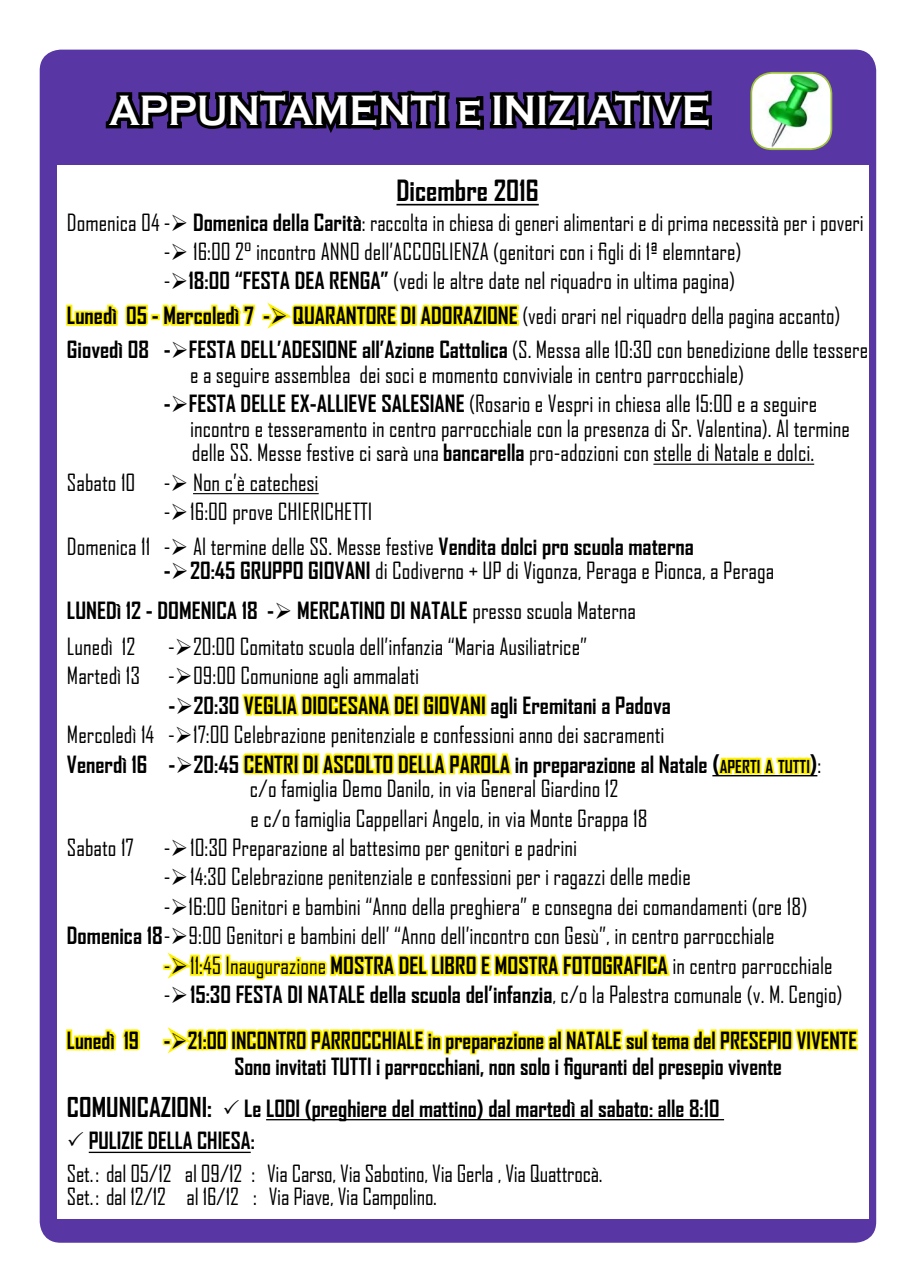
<style>
.page{position:relative;width:903px;height:1275px;background:#fff}
.page>*{position:absolute;margin:0;border:0;box-sizing:border-box;transform-origin:0 0}
.t1{font:700 43.75px "Copperplate Gothic";color:#fff;scale:.86 1}
.t2{font:700 28px "Agency FB";color:#000}
.t3{font:700 26.25px "Agency FB";color:#000}
.t4{font:22.75px/29.4px "Agency FB";color:#000}
.t5{font:700 22.75px/34.5px "Agency FB";color:#000}
.t6{font:700 22.75px/26.2px "Agency FB";color:#000;scale:.96 1}
.s1{font-weight:700}
.s2{font-weight:400}
.s3{font-size:24.5px}
.s4{font-size:17.15px}
</style>
<div class="page">
<div style="left:40px;top:50px;width:836px;height:1193px;background:#5837a4;border-radius:21px"></div>
<svg style="left:105px;top:90px;width:607px;height:43px"></svg>
<div style="left:57px;top:165px;width:811px;height:1053px;background:#fff"></div>
<hr style="left:396px;top:204px;width:143px;height:1px;background:#000">
<hr style="left:653px;top:464px;width:161px;height:1px;background:#000">
<hr style="left:193px;top:493px;width:126px;height:1px;background:#000">
<hr style="left:712px;top:775px;width:105px;height:1px;background:#000">
<hr style="left:266px;top:1119px;width:458px;height:1px;background:#000">
<hr style="left:89px;top:1152px;width:162px;height:1px;background:#000">
<svg style="left:66px;top:304px;width:82px;height:22px"></svg>
<div style="left:151px;top:314px;width:9px;height:6px;border:4px solid #fff200"></div>
<svg style="left:156px;top:302px;width:363px;height:27px"></svg>
<svg style="left:242px;top:694px;width:270px;height:81px"></svg>
<svg style="left:718px;top:757px;width:92px;height:18px;background:#fef432"></svg>
<div style="left:805px;top:758px;width:6px;height:16px;border:4px solid #fff200"></div>
<svg style="left:66px;top:1029px;width:74px;height:22px"></svg>
<img style="left:753px;top:73px;width:78px;height:76px">
<div style="left:750px;top:72px;width:82px;height:78px;border:2px solid #9dc23b;border-radius:21px"></div>
<svg style="left:163px;top:952px;width:696px;height:103px"></svg>
<h1 class="t1" style="left:109px;top:86px;width:700px">APPUNTAMENTI e INIZIATIVE</h1>
<p class="t2" style="left:396px;top:173px;width:144px">Dicembre 2016</p>
<p class="t4" style="left:164px;top:207px;width:701px;text-indent:-97px">Domenica 04 -➢ <span class="s1">Domenica della Carità</span>: raccolta in chiesa di generi alimentari e di prima necessità per i poveri -➢ 16:00 2° incontro ANNO dell’ACCOGLIENZA (genitori con i figli di 1ª elemntare)<br>-➢<span class="s1">18:00 “FESTA DEA RENGA”</span> (vedi le altre date nel riquadro in ultima pagina)</p>
<p class="t5" style="left:67px;top:298px;width:803px">Lunedì 05 - Mercoledì 7 -➢ QUARANTORE DI ADORAZIONE <span class="s2">(vedi orari nel riquadro della pagina accanto)<br></span>Giovedì 08 -➢FESTA DELL’ADESIONE all’Azione Cattolica <span class="s2">(S. Messa alle 10:30 con benedizione delle tessere</span></p>
<p class="t4" style="left:164px;top:359px;width:655px;text-indent:26px">e a seguire assemblea dei soci e momento conviviale in centro parrocchiale) <span class="s1">-</span>➢<span class="s1">FESTA DELLE EX-ALLIEVE SALESIANE</span> (Rosario e Vespri in chiesa alle 15:00 e a seguire</p>
<p class="t4" style="left:190px;top:416px;width:661px;line-height:24.5px">incontro e tesseramento in centro parrocchiale con la presenza di Sr. Valentina). Al termine delle SS. Messe festive ci sarà una <span class="s1">bancarella</span> pro-adozioni con stelle di Natale e dolci.</p>
<p class="t4" style="left:164px;top:467px;width:210px;text-indent:-97px">Sabato 10 -➢ Non c’è catechesi -➢16:00 prove CHIERICHETTI</p>
<p class="t4" style="left:164px;top:533px;width:612px;line-height:24.5px;text-indent:-97px">Domenica 11 -➢ Al termine delle SS. Messe festive <span class="s1">Vendita dolci pro scuola materna<br>-</span>➢<span class="s1">20:45 GRUPPO GIOVANI</span> di Codiverno + UP di Vigonza, Peraga e Pionca, a Peraga</p>
<p class="t5" style="left:67px;top:591px;width:571px;line-height:36.2px">LUNEDì 12 - DOMENICA 18 -➢ MERCATINO DI NATALE <span class="s2">presso scuola Materna<br>Lunedì 12</span></p>
<p class="t4" style="left:168px;top:631px;width:420px">-➢20:00 Comitato scuola dell’infanzia “Maria Ausiliatrice”</p>
<p class="t4" style="left:67px;top:661px;width:354px">Martedì 13 -➢09:00 Comunione agli ammalati</p>
<p class="t5" style="left:168px;top:687px;width:504px">-➢20:30 VEGLIA DIOCESANA DEI GIOVANI agli Eremitani a Padova</p>
<p class="t4" style="left:67px;top:719px;width:599px">Mercoledì 14 -➢17:00 Celebrazione penitenziale e confessioni anno dei sacramenti</p>
<p class="t5" style="left:67px;top:746px;width:756px">Venerdì 16 -➢20:45 CENTRI DI ASCOLTO DELLA PAROLA in preparazione al Natale <span class="s3">(</span><span class="s4">APERTI A TUTTI</span><span class="s3">)</span><span class="s2">:</span></p>
<p class="t4" style="left:250px;top:773px;width:399px">c/o famiglia Demo Danilo, in via General Giardino 12<br>e c/o famiglia Cappellari Angelo, in via Monte Grappa 18</p>
<p class="t4" style="left:67px;top:832px;width:68px">Sabato 17</p>
<p class="t4" style="left:164px;top:832px;width:415px">-➢10:30 Preparazione al battesimo per genitori e padrini</p>
<p class="t4" style="left:164px;top:862px;width:528px">-➢14:30 Celebrazione penitenziale e confessioni per i ragazzi delle medie</p>
<p class="t4" style="left:164px;top:891px;width:645px">-➢16:00 Genitori e bambini “Anno della preghiera” e consegna dei comandamenti (ore 18)</p>
<p class="t4" style="left:67px;top:921px;width:709px"><span class="s1">Domenica 18</span>-➢9:00 Genitori e bambini dell’ “Anno dell’incontro con Gesù”, in centro parrocchiale</p>
<p class="t4" style="left:164px;top:950px;width:670px">-➢11:45 Inaugurazione <span class="s1">MOSTRA DEL LIBRO E MOSTRA FOTOGRAFICA</span> in centro parrocchiale</p>
<p class="t5" style="left:164px;top:977px;width:680px"><span class="s2">-</span>➢15:30 FESTA DI NATALE della scuola del’infanzia<span class="s2">, c/o la Palestra comunale (v. M. Cengio)</span></p>
<p class="t6" style="left:234px;top:1026px;width:650px;text-indent:-167px">Lunedì 19 -➢21:00 INCONTRO PARROCCHIALE in preparazione al NATALE sul tema del PRESEPIO VIVENTE<br>Sono invitati TUTTI i parrocchiani, non solo i figuranti del presepio vivente</p>
<p class="t3" style="left:67px;top:1091px;width:147px">COMUNICAZIONI:</p>
<p class="t5" style="left:89px;top:1091px;width:632px;line-height:32.7px;text-indent:155px">Le LODI (preghiere del mattino) dal martedì al sabato: alle 8:10<br>PULIZIE DELLA CHIESA:</p>
<p class="t4" style="left:67px;top:1162px;width:537px;line-height:22.8px">Set.: dal 05/12 al 09/12 : Via Carso, Via Sabotino, Via Gerla , Via Quattrocà.<br>Set.: dal 12/12 al 16/12 : Via Piave, Via Campolino.</p>
</div>
